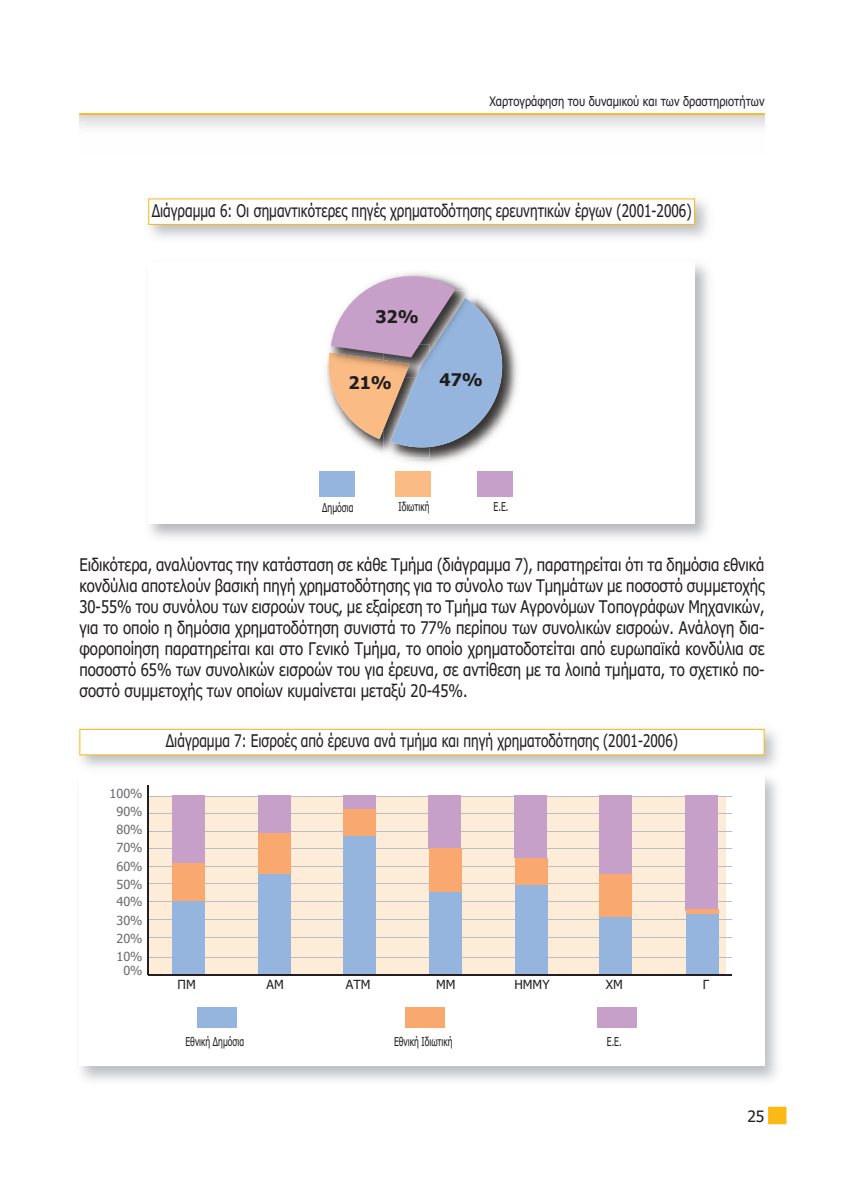
<style>
.page{position:relative;width:844px;height:1191px;background:#fff}
.page>*{position:absolute;margin:0;border:0;box-sizing:border-box;transform-origin:0 0}
.t1{font:700 28px "Tahoma";color:#201d1e}
.t2{font:17.5px/21px "Tahoma";color:#231f20;text-align:justify;scale:.85 1}
.t3{font:17.5px "Tahoma";color:#231f20;scale:.78 1}
.t4{font:700 17.5px "Tahoma";color:#201d1e}
.t5{font:15.75px "Tahoma";color:#231f20}
.t6{font:13.12px "Tahoma";color:#231f20;scale:.85 1}
.t7{font:12.6px/14.3px "Tahoma";color:#6c6d70;text-align:center}
.t8{font:12.6px "Tahoma";color:#231f20}
.t9{font:12.25px "Tahoma";color:#231f20;scale:.7 1}
</style>
<div class="page">
<hr style="left:79px;top:113px;width:685px;height:2px;background:#fcb814">
<div style="left:767px;top:1106px;width:19px;height:18px;background:#fcb814"></div>
<img style="left:395px;top:338px;width:125px;height:128px">
<img style="left:391px;top:456px;width:38px;height:2px">
<svg style="left:324px;top:271px;width:189px;height:185px"></svg>
<div style="left:395px;top:472px;width:36px;height:25px;background:#fbbb84"></div>
<div style="left:477px;top:472px;width:35px;height:25px;background:#c7a0c9"></div>
<div style="left:319px;top:472px;width:35px;height:25px;background:#95b5de"></div>
<img style="left:150px;top:198px;width:558px;height:40px">
<div style="left:149px;top:199px;width:545px;height:25px;background:#fff"></div>
<div style="left:148px;top:198px;width:546px;height:27px;border:1px solid #fcb814"></div>
<img style="left:79px;top:728px;width:698px;height:353px">
<div style="left:80px;top:730px;width:683px;height:24px;background:#fff"></div>
<div style="left:79px;top:729px;width:685px;height:26px;border:1px solid #fcb814"></div>
<img style="left:79px;top:766px;width:698px;height:12px">
<div style="left:79px;top:774px;width:685px;height:292px;background:#fff"></div>
<div style="left:149px;top:795px;width:576px;height:179px;background:#fdecd7"></div>
<hr style="left:148px;top:956px;width:583px;height:1px;background:#bcbdc0">
<hr style="left:148px;top:937px;width:583px;height:1px;background:#bcbdc0">
<hr style="left:148px;top:919px;width:583px;height:1px;background:#bcbdc0">
<hr style="left:148px;top:900px;width:583px;height:1px;background:#bcbdc0">
<hr style="left:148px;top:883px;width:583px;height:1px;background:#bcbdc0">
<hr style="left:148px;top:865px;width:583px;height:1px;background:#bcbdc0">
<hr style="left:148px;top:848px;width:583px;height:1px;background:#bcbdc0">
<hr style="left:148px;top:830px;width:583px;height:1px;background:#bcbdc0">
<hr style="left:148px;top:813px;width:583px;height:1px;background:#bcbdc0">
<hr style="left:148px;top:795px;width:583px;height:1px;background:#bcbdc0">
<hr style="left:147px;top:785px;width:2px;height:189px;background:#231f20">
<div style="left:172px;top:901px;width:33px;height:74px;background:#95b5de"></div>
<div style="left:172px;top:862px;width:33px;height:39px;background:#f9a86f"></div>
<div style="left:172px;top:795px;width:33px;height:68px;background:#c7a0c9"></div>
<div style="left:258px;top:795px;width:33px;height:38px;background:#c7a0c9"></div>
<div style="left:343px;top:795px;width:33px;height:14px;background:#c7a0c9"></div>
<div style="left:428px;top:795px;width:33px;height:54px;background:#c7a0c9"></div>
<div style="left:258px;top:833px;width:33px;height:41px;background:#f9a86f"></div>
<div style="left:343px;top:810px;width:33px;height:26px;background:#f9a86f"></div>
<div style="left:428px;top:848px;width:33px;height:45px;background:#f9a86f"></div>
<div style="left:258px;top:874px;width:33px;height:101px;background:#95b5de"></div>
<div style="left:343px;top:836px;width:33px;height:139px;background:#95b5de"></div>
<div style="left:428px;top:892px;width:33px;height:83px;background:#95b5de"></div>
<div style="left:514px;top:795px;width:33px;height:62px;background:#c7a0c9"></div>
<div style="left:514px;top:857px;width:33px;height:28px;background:#f9a86f"></div>
<div style="left:514px;top:885px;width:33px;height:90px;background:#95b5de"></div>
<div style="left:599px;top:795px;width:32px;height:79px;background:#c7a0c9"></div>
<div style="left:599px;top:874px;width:33px;height:43px;background:#f9a86f"></div>
<div style="left:599px;top:917px;width:33px;height:58px;background:#95b5de"></div>
<div style="left:685px;top:795px;width:33px;height:115px;background:#c7a0c9"></div>
<div style="left:685px;top:909px;width:33px;height:5px;background:#f9a86f"></div>
<div style="left:685px;top:914px;width:33px;height:61px;background:#95b5de"></div>
<div style="left:198px;top:1007px;width:39px;height:20px;background:#95b5de"></div>
<div style="left:597px;top:1007px;width:39px;height:20px;background:#c7a0c9"></div>
<div style="left:406px;top:1007px;width:39px;height:20px;background:#f9a86f"></div>
<hr style="left:148px;top:974px;width:583px;height:1px;background:#231f20">
<p class="t6" style="left:489px;top:94px;width:325px">Χαρτογράφηση του δυναµικού και των δραστηριοτήτων</p>
<p class="t3" style="left:152px;top:200px;width:693px">∆ιάγραµµα 6: Οι σηµαντικότερες πηγές χρηµατοδότησης ερευνητικών έργων (2001-2006)</p>
<h1 class="t1" style="left:357px;top:206px;width:71px">32%</h1>
<p class="t4" style="left:375px;top:304px;width:45px">32%</p>
<p class="t4" style="left:348px;top:371px;width:45px">21%</p>
<p class="t4" style="left:439px;top:367px;width:45px">47%</p>
<p class="t9" style="left:322px;top:500px;width:46px">∆ηµόσια</p>
<p class="t9" style="left:398px;top:500px;width:46px">Ιδιωτική</p>
<p class="t9" style="left:493px;top:500px;width:23px">Ε.Ε.</p>
<p class="t2" style="left:79px;top:554px;width:807px">Ειδικότερα, αναλύοντας την κατάσταση σε κάθε Τµήµα (διάγραµµα 7), παρατηρείται ότι τα δηµόσια εθνικά κονδύλια αποτελούν βασική πηγή χρηµατοδότησης για το σύνολο των Τµηµάτων µε ποσοστό συµµετοχής 30-55% του συνόλου των εισροών τους, µε εξαίρεση το Τµήµα των Αγρονόµων Τοπογράφων Μηχανικών, για το οποίο η δηµόσια χρηµατοδότηση συνιστά το 77% περίπου των συνολικών εισροών. Ανάλογη δια&shy;φοροποίηση παρατηρείται και στο Γενικό Τµήµα, το οποίο χρηµατοδοτείται από ευρωπαϊκά κονδύλια σε ποσοστό 65% των συνολικών εισροών του για έρευνα, σε αντίθεση µε τα λοιπά τµήµατα, το σχετικό πο&shy;σοστό συµµετοχής των οποίων κυµαίνεται µεταξύ 20-45%.</p>
<p class="t7" style="left:110px;top:786px;width:34px">100%</p>
<p class="t7" style="left:116px;top:804px;width:28px">90%</p>
<p class="t7" style="left:116px;top:822px;width:28px">80%</p>
<p class="t7" style="left:116px;top:840px;width:28px">70%</p>
<p class="t7" style="left:116px;top:858px;width:28px">60%</p>
<p class="t7" style="left:116px;top:876px;width:28px">50%</p>
<p class="t7" style="left:116px;top:894px;width:28px">40%</p>
<p class="t7" style="left:116px;top:912px;width:28px">30%</p>
<p class="t7" style="left:116px;top:930px;width:28px">20%</p>
<p class="t7" style="left:116px;top:948px;width:28px">10%<br>0%</p>
<p class="t3" style="left:166px;top:730px;width:658px">∆ιάγραµµα 7: Εισροές από έρευνα ανά τµήµα και πηγή χρηµατοδότησης (2001-2006)</p>
<p class="t8" style="left:177px;top:976px;width:20px">ΠΜ</p>
<p class="t8" style="left:266px;top:976px;width:19px">ΑΜ</p>
<p class="t8" style="left:345px;top:976px;width:26px">ΑΤΜ</p>
<p class="t8" style="left:436px;top:976px;width:21px">ΜΜ</p>
<p class="t8" style="left:514px;top:976px;width:37px">ΗΜΜΥ</p>
<p class="t8" style="left:605px;top:976px;width:19px">ΧΜ</p>
<p class="t8" style="left:702px;top:976px;width:8px">Γ</p>
<p class="t9" style="left:185px;top:1034px;width:86px">Εθνική ∆ηµόσια</p>
<p class="t9" style="left:394px;top:1034px;width:85px">Εθνική Ιδιωτική</p>
<p class="t9" style="left:606px;top:1034px;width:23px">Ε.Ε.</p>
<p class="t5" style="left:747px;top:1107px;width:19px">25</p>
</div>
